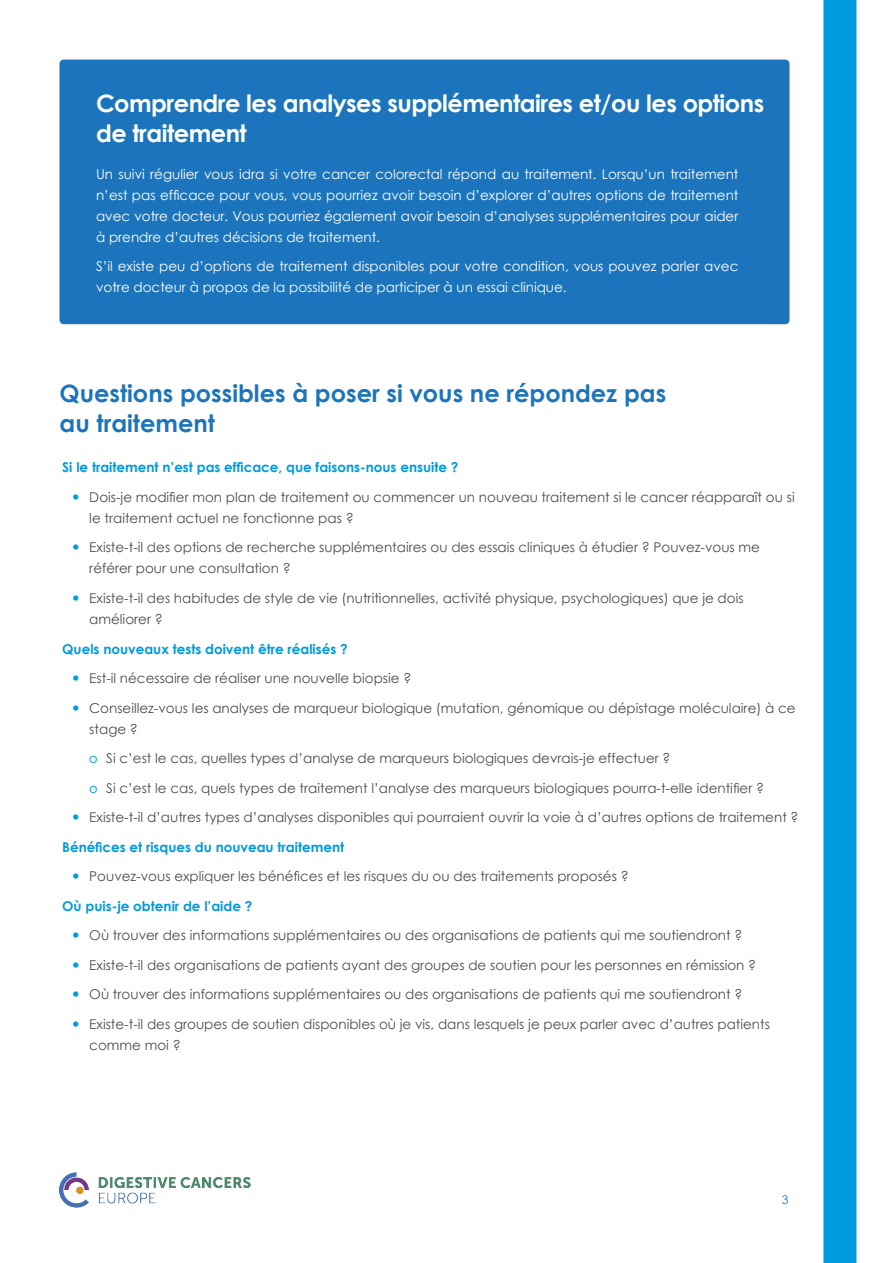
<style>
.page{position:relative;width:893px;height:1263px;background:#fff}
.page>*{position:absolute;margin:0;border:0;box-sizing:border-box;transform-origin:0 0}
.t1{font:700 24px/30px "Century Gothic";letter-spacing:-.02em;color:#fff}
.t2{font:700 24px/30px "Century Gothic";color:#1c75bc}
.t3{font:13.5px/29.5px "Century Gothic";color:#4b4d4e}
.t4{font:13.5px/21px "Century Gothic";color:#fff;text-align:justify}
.t5{font:700 13.5px "Century Gothic";color:#009ade}
.t6{font:12px "Century Gothic";color:#1c75bc}
.s1{font-family:"Montserrat";color:#009ade}
</style>
<div class="page">
<img style="left:60px;top:1172px;width:190px;height:36px">
<div style="left:59px;top:60px;width:730px;height:264px;background:#1c75bc;border-radius:4px"></div>
<div style="left:823px;top:0;width:33px;height:1263px;background:#009ade"></div>
<h1 class="t1" style="left:96px;top:90px;width:670px">Comprendre les analyses supplémentaires et/ou les options de traitement</h1>
<p class="t4" style="left:96px;top:163px;width:644px">Un suivi régulier vous idra si votre cancer colorectal répond au traitement. Lorsqu’un traitement n’est pas ef昀椀cace pour vous, vous pourriez avoir besoin d’explorer d’autres options de traitement avec votre docteur. Vous pourriez également avoir besoin d’analyses supplémentaires pour aider à prendre d’autres décisions de traitement.</p>
<p class="t4" style="left:96px;top:257px;width:644px">S’il existe peu d’options de traitement disponibles pour votre condition, vous pouvez parler avec votre docteur à propos de la possibilité de participer à un essai clinique.</p>
<h1 class="t2" style="left:60px;top:380px;width:608px">Questions possibles à poser si vous ne répondez pas au traitement</h1>
<p class="t5" style="left:62px;top:457px;width:398px">Si le traitement n’est pas ef昀椀cace, que faisons-nous ensuite ?</p>
<p class="t3" style="left:89px;top:486px;width:707px;line-height:21px">Dois-je modi昀椀er mon plan de traitement ou commencer un nouveau traitement si le cancer réapparaît ou si le traitement actuel ne fonctionne pas ?</p>
<p class="t3" style="left:89px;top:537px;width:672px;line-height:21px">Existe-t-il des options de recherche supplémentaires ou des essais cliniques à étudier ? Pouvez-vous me référer pour une consultation ?</p>
<p class="t3" style="left:89px;top:589px;width:656px;line-height:21px">Existe-t-il des habitudes de style de vie (nutritionnelles, activité physique, psychologiques) que je dois améliorer ?</p>
<p class="t5" style="left:62px;top:638px;width:287px">Quels nouveaux tests doivent être réalisés ?</p>
<p class="t3" style="left:89px;top:664px;width:708px">Est-il nécessaire de réaliser une nouvelle biopsie ?<br>Conseillez-vous les analyses de marqueur biologique (mutation, génomique ou dépistage moléculaire) à ce</p>
<p class="t3" style="left:89px;top:715px;width:711px">stage ?<br><span class="s1">o</span> Si c’est le cas, quelles types d’analyse de marqueurs biologiques devrais-je effectuer ?<br><span class="s1">o</span> Si c’est le cas, quels types de traitement l’analyse des marqueurs biologiques pourra-t-elle identi昀椀er ?<br>Existe-t-il d’autres types d’analyses disponibles qui pourraient ouvrir la voie à d’autres options de traitement ?</p>
<p class="t5" style="left:62px;top:836px;width:283px">Béné昀椀ces et risques du nouveau traitement</p>
<p class="t3" style="left:89px;top:861px;width:541px">Pouvez-vous expliquer les béné昀椀ces et les risques du ou des traitements proposés ?</p>
<p class="t5" style="left:62px;top:895px;width:192px">Où puis-je obtenir de l’aide ?</p>
<p class="t3" style="left:89px;top:921px;width:682px">Où trouver des informations supplémentaires ou des organisations de patients qui me soutiendront ?<br>Existe-t-il des organisations de patients ayant des groupes de soutien pour les personnes en rémission ?<br>Où trouver des informations supplémentaires ou des organisations de patients qui me soutiendront ?<br>Existe-t-il des groupes de soutien disponibles où je vis, dans lesquels je peux parler avec d’autres patients</p>
<p class="t3" style="left:89px;top:1031px;width:93px">comme moi ?</p>
<p class="t6" style="left:782px;top:1194px;width:8px">3</p>
</div>
